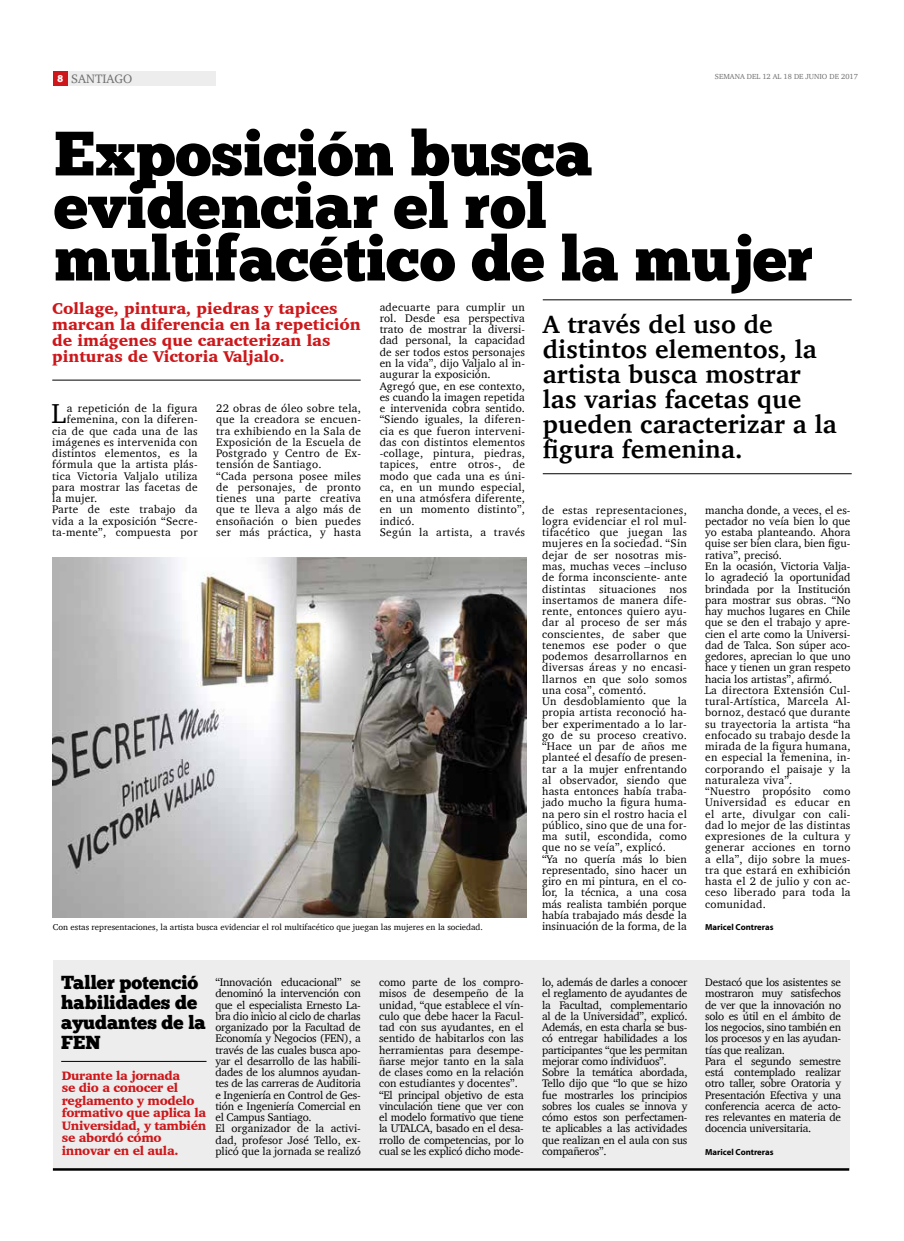
<style>
.page{position:relative;width:904px;height:1241px;background:#fff}
.page>*{position:absolute;margin:0;border:0;box-sizing:border-box;transform-origin:0 0}
.t1{font:62.5px/52.5px "Chunk Five Ex";color:#000}
.t2{font:28px "Charter";color:#000}
.t3{font:700 25.62px/25px "Charter";letter-spacing:.01em;color:#000}
.t4{font:18.75px/20px "Chunk Five Ex";color:#000}
.t5{font:900 16px/16px "Charter";color:#cd171a}
.t6{font:900 12.5px/12.5px "Charter";letter-spacing:-.025em;color:#cd171a}
.t7{font:12.5px "Charter";color:#706f6f}
.t8{font:11.25px/11.2px "Charter";letter-spacing:.01em;color:#000}
.t9{font:11.25px/11.2px "Charter";letter-spacing:-.02em;color:#000}
.t10{font:8.75px "Charter";color:#000}
.t11{font:700 8.75px "Myriad Pro";color:#000}
.t12{font:7.5px "Charter";color:#706f6f}
.s1{font-family:"Chunk Five Ex";font-size:10px;color:#fff}
</style>
<div class="page">
<div style="left:53px;top:71px;width:15px;height:15px;background:#cd171a"></div>
<div style="left:69px;top:71px;width:147px;height:15px;background:#ededed"></div>
<div style="left:53px;top:960px;width:796px;height:209px;background:#ededed"></div>
<img style="left:53px;top:557px;width:473px;height:360px">
<hr style="left:543px;top:473px;width:308px;height:1px;background:#000">
<hr style="left:543px;top:299px;width:308px;height:1px;background:#000">
<hr style="left:52px;top:380px;width:309px;height:1px;background:#000">
<hr style="left:53px;top:1167px;width:796px;height:3px;background:#000">
<hr style="left:61px;top:1060px;width:145px;height:1px;background:#000">
<p class="t7" style="left:58px;top:68px;width:76px"><span class="s1">8</span> SANTIAGO</p>
<p class="t12" style="left:715px;top:70px;width:144px">SEMANA DEL 12 AL 18 DE JUNIO DE 2017</p>
<h1 class="t1" style="left:54px;top:126px;width:760px">Exposición busca evidenciar el rol multifacético de la mujer</h1>
<h3 class="t5" style="left:52px;top:300px;width:310px">Collage, pintura, piedras y tapices marcan la diferencia en la repetición de imágenes que caracterizan las pinturas de Victoria Valjalo.</h3>
<h2 class="t2" style="left:51px;top:389px;width:16px">L</h2>
<p class="t8" style="left:67px;top:402px;width:132px">a repetición de la figura</p>
<p class="t8" style="left:379px;top:301px;width:147px">adecuarte para cumplir un rol. Desde esa perspectiva trato de mostrar la diversi&shy;dad personal, la capacidad de ser todos estos personajes en la vida”, dijo Valjalo al in&shy;augurar la exposición.<br>Agregó que, en ese contexto, es cuando la imagen repetida e intervenida cobra sentido. “Siendo iguales, la diferen&shy;cia es que fueron interveni&shy;das con distintos elementos -collage, pintura, piedras, tapices, entre otros-, de modo que cada una es úni&shy;ca, en un mundo especial, en una atmósfera diferente, en un momento distinto”, indicó.<br>Según la artista, a través</p>
<h3 class="t3" style="left:543px;top:311px;width:295px">A través del uso de distintos elementos, la artista busca mostrar las varias facetas que pueden caracterizar a la figura femenina.</h3>
<p class="t8" style="left:216px;top:402px;width:146px">22 obras de óleo sobre tela, que la creadora se encuen&shy;tra exhibiendo en la Sala de<br>Exposición de la Escuela de<br>Postgrado y Centro de Ex&shy;tensión de Santiago.<br>“Cada persona posee miles de personajes, de pronto tienes una parte creativa que te lleva a algo más de ensoñación o bien puedes ser más práctica, y hasta</p>
<p class="t8" style="left:67px;top:413px;width:132px">femenina, con la diferen-</p>
<p class="t8" style="left:52px;top:425px;width:147px">cia de que cada una de las</p>
<p class="t8" style="left:52px;top:436px;width:147px">imágenes es intervenida con</p>
<p class="t8" style="left:52px;top:447px;width:147px">distintos elementos, es la</p>
<p class="t8" style="left:52px;top:458px;width:147px">fórmula que la artista plás-</p>
<p class="t8" style="left:52px;top:470px;width:147px">tica Victoria Valjalo utiliza</p>
<p class="t8" style="left:52px;top:481px;width:147px">para mostrar las facetas de</p>
<p class="t8" style="left:52px;top:492px;width:46px">la mujer.</p>
<p class="t8" style="left:52px;top:503px;width:147px">Parte de este trabajo da</p>
<p class="t8" style="left:52px;top:515px;width:147px">vida a la exposición “Secre-</p>
<p class="t8" style="left:52px;top:526px;width:147px">ta-mente”, compuesta por</p>
<p class="t8" style="left:542px;top:504px;width:146px">de estas representaciones, logra evidenciar el rol mul&shy;tifacético que juegan las mujeres en la sociedad. “Sin dejar de ser nosotras mis&shy;mas, muchas veces –incluso de forma inconsciente- ante distintas situaciones nos insertamos de manera dife&shy;rente, entonces quiero ayu&shy;dar al proceso de ser más conscientes, de saber que tenemos ese poder o que podemos desarrollarnos en diversas áreas y no encasi&shy;llarnos en que solo somos una cosa”, comentó.<br>Un desdoblamiento que la propia artista reconoció ha&shy;ber experimentado a lo lar&shy;go de su proceso creativo. “Hace un par de años me planteé el desafío de presen&shy;tar a la mujer enfrentando al observador, siendo que hasta entonces había traba&shy;jado mucho la figura huma&shy;na pero sin el rostro hacia el público, sino que de una for&shy;ma sutil, escondida, como que no se veía”, explicó.<br>“Ya no quería más lo bien representado, sino hacer un giro en mi pintura, en el co&shy;lor, la técnica, a una cosa más realista también porque había trabajado más desde la insinuación de la forma, de la</p>
<p class="t8" style="left:705px;top:504px;width:147px">mancha donde, a veces, el es&shy;pectador no veía bien lo que yo estaba planteando. Ahora quise ser bien clara, bien figu&shy;rativa”, precisó.<br>En la ocasión, Victoria Valja&shy;lo agradeció la oportunidad brindada por la Institución para mostrar sus obras. “No hay muchos lugares en Chile que se den el trabajo y apre&shy;cien el arte como la Universi&shy;dad de Talca. Son súper aco&shy;gedores, aprecian lo que uno hace y tienen un gran respeto hacia los artistas”, afirmó.<br>La directora Extensión Cul&shy;tural-Artística, Marcela Al&shy;bornoz, destacó que durante su trayectoria la artista “ha enfocado su trabajo desde la mirada de la figura humana, en especial la femenina, in&shy;corporando el paisaje y la naturaleza viva”.<br>“Nuestro propósito como<br>Universidad es educar en el arte, divulgar con cali&shy;dad lo mejor de las distintas expresiones de la cultura y generar acciones en torno a ella”, dijo sobre la mues&shy;tra que estará en exhibición hasta el 2 de julio y con ac&shy;ceso liberado para toda la comunidad.</p>
<p class="t10" style="left:53px;top:919px;width:431px">Con estas representaciones, la artista busca evidenciar el rol multifacético que juegan las mujeres en la sociedad.</p>
<p class="t11" style="left:705px;top:921px;width:70px">Maricel Contreras</p>
<h3 class="t4" style="left:61px;top:971px;width:146px">Taller potenció habilidades de ayudantes de la<br>FEN</h3>
<p class="t6" style="left:62px;top:1068px;width:146px">Durante la jornada<br>se dio a conocer el reglamento y modelo formativo que aplica la<br>Universidad, y también se abordó cómo innovar en el aula.</p>
<p class="t9" style="left:215px;top:976px;width:147px">“Innovación educacional” se denominó la intervención con que el especialista Ernesto La&shy;bra dio inicio al ciclo de charlas organizado por la Facultad de<br>Economía y Negocios (FEN), a través de las cuales busca apo&shy;yar el desarrollo de las habili&shy;dades de los alumnos ayudan&shy;tes de las carreras de Auditoria e Ingeniería en Control de Ges&shy;tión e Ingeniería Comercial en el Campus Santiago.<br>El organizador de la activi&shy;dad, profesor José Tello, ex&shy;plicó que la jornada se realizó</p>
<p class="t8" style="left:379px;top:976px;width:146px">como parte de los compro&shy;misos de desempeño de la unidad, “que establece el vín&shy;culo que debe hacer la Facul&shy;tad con sus ayudantes, en el sentido de habitarlos con las herramientas para desempe&shy;ñarse mejor tanto en la sala de clases como en la relación con estudiantes y docentes”. “El principal objetivo de esta vinculación tiene que ver con el modelo formativo que tiene la UTALCA, basado en el desa&shy;rrollo de competencias, por lo cual se les explicó dicho mode-</p>
<p class="t9" style="left:542px;top:976px;width:147px">lo, además de darles a conocer el reglamento de ayudantes de la Facultad, complementario al de la Universidad”, explicó.<br>Además, en esta charla se bus&shy;có entregar habilidades a los participantes “que les permitan mejorar como individuos”.<br>Sobre la temática abordada,<br>Tello dijo que “lo que se hizo fue mostrarles los principios sobres los cuales se innova y cómo estos son perfectamen&shy;te aplicables a las actividades que realizan en el aula con sus compañeros”.</p>
<p class="t9" style="left:705px;top:976px;width:137px">Destacó que los asistentes se mostraron muy satisfechos de ver que la innovación no solo es útil en el ámbito de los negocios, sino también en los procesos y en las ayudan&shy;tías que realizan.<br>Para el segundo semestre está contemplado realizar otro taller, sobre Oratoria y<br>Presentación Efectiva y una conferencia acerca de acto&shy;res relevantes en materia de docencia universitaria.</p>
<p class="t11" style="left:705px;top:1145px;width:70px">Maricel Contreras</p>
</div>
